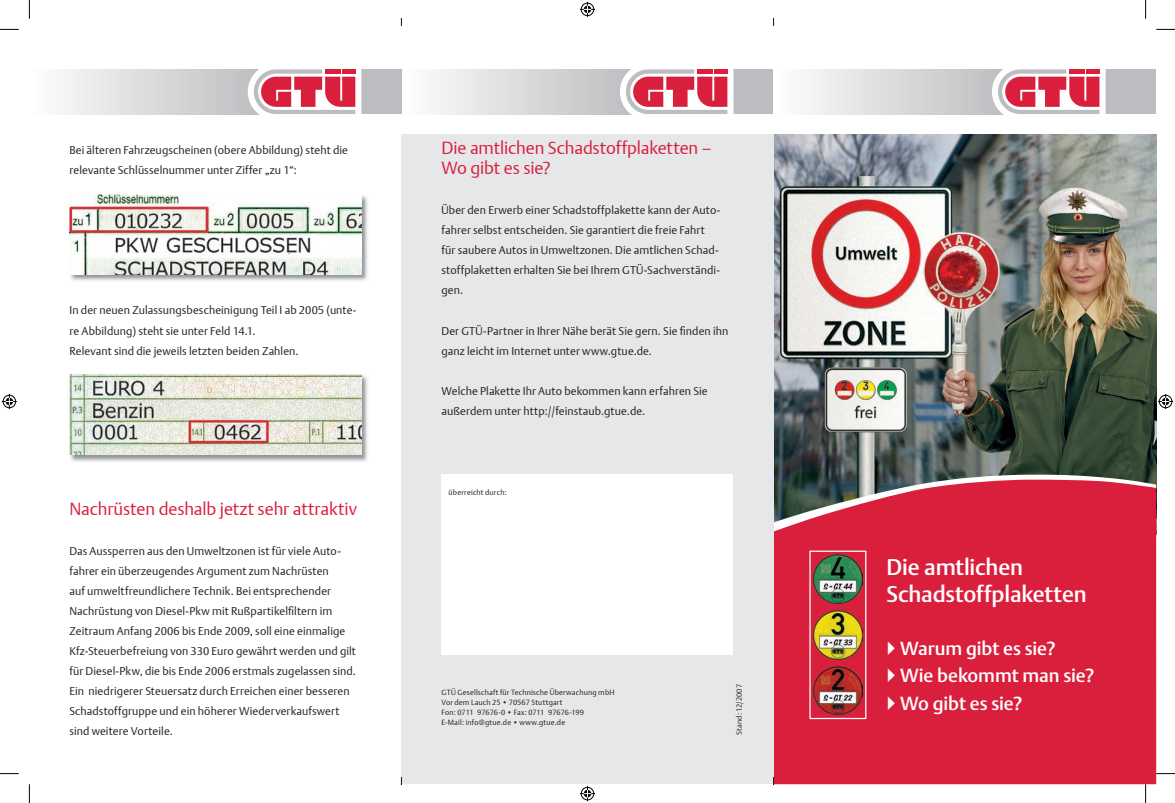
<style>
.page{position:relative;width:1175px;height:803px;background:#fff}
.page>*{position:absolute;margin:0;border:0;box-sizing:border-box;transform-origin:0 0}
.t1{font:22.5px/27.5px "DTL Argo T Medium";letter-spacing:-.005em;color:#fff}
.t2{font:18.75px/27.5px "DTL Argo T Medium";letter-spacing:-.005em;color:#fff}
.t3{font:17.5px/20px "DTL Argo T Light";letter-spacing:-.01em;color:#da1f3d}
.t4{font:11.25px/20px "DTL Argo T Light";letter-spacing:.005em;color:#231f20}
.t5{font:7.5px/10px "DTL Argo T Light";letter-spacing:.02em;color:#231f20}
</style>
<div class="page">
<img style="left:773px;top:134px;width:383px;height:340px">
<div style="left:773px;top:531px;width:383px;height:253px;background:#da1f3d"></div>
<svg style="left:773px;top:474px;width:383px;height:57px;background:#ba4053"></svg>
<div style="left:401px;top:134px;width:372px;height:650px;background:#e6e7e9"></div>
<div style="left:401px;top:69px;width:233px;height:45px;background:linear-gradient(to right,#fefefe,#bcbdc0)"></div>
<div style="left:733px;top:69px;width:40px;height:45px;background:#bcbdc0"></div>
<svg style="left:620px;top:69px;width:108px;height:46px"></svg>
<div style="left:29px;top:69px;width:232px;height:45px;background:linear-gradient(to right,#fefefe,#bcbec0)"></div>
<div style="left:361px;top:69px;width:40px;height:45px;background:#bcbdc0"></div>
<svg style="left:248px;top:69px;width:108px;height:46px"></svg>
<div style="left:773px;top:69px;width:233px;height:45px;background:linear-gradient(to right,#fefefe,#bcbdc0)"></div>
<div style="left:1105px;top:69px;width:51px;height:45px;background:#bcbdc0"></div>
<svg style="left:992px;top:69px;width:108px;height:46px"></svg>
<img style="left:70px;top:195px;width:298px;height:86px">
<img style="left:69px;top:194px;width:292px;height:80px">
<img style="left:70px;top:374px;width:298px;height:88px">
<img style="left:69px;top:374px;width:292px;height:81px">
<img style="left:814px;top:610px;width:48px;height:49px">
<img style="left:814px;top:666px;width:48px;height:49px">
<img style="left:814px;top:555px;width:48px;height:48px">
<div style="left:809px;top:551px;width:57px;height:168px;border:1px solid #fff"></div>
<div style="left:441px;top:475px;width:292px;height:180px;background:#fff"></div>
<svg style="left:0;top:29px;width:19px;height:1px"></svg>
<svg style="left:1156px;top:29px;width:19px;height:1px"></svg>
<svg style="left:0;top:773px;width:19px;height:1px"></svg>
<svg style="left:1156px;top:773px;width:19px;height:1px"></svg>
<svg style="left:29px;top:0;width:1px;height:19px"></svg>
<svg style="left:29px;top:784px;width:1px;height:19px"></svg>
<svg style="left:1145px;top:0;width:1px;height:19px"></svg>
<svg style="left:1145px;top:784px;width:1px;height:19px"></svg>
<svg style="left:580px;top:2px;width:15px;height:15px"></svg>
<svg style="left:580px;top:786px;width:15px;height:15px"></svg>
<svg style="left:2px;top:394px;width:15px;height:15px"></svg>
<svg style="left:1158px;top:394px;width:15px;height:15px"></svg>
<svg style="left:888px;top:641px;width:7px;height:14px"></svg>
<svg style="left:888px;top:669px;width:7px;height:13px"></svg>
<svg style="left:888px;top:696px;width:7px;height:14px"></svg>
<p class="t4" style="left:69px;top:140px;width:280px">Bei älteren Fahrzeugscheinen (obere Abbildung) steht die relevante Schlüsselnummer unter Ziffer „zu 1“:</p>
<h3 class="t3" style="left:441px;top:138px;width:272px">Die amtlichen Schadstoffplaketten –<br>Wo gibt es sie?</h3>
<p class="t4" style="left:441px;top:200px;width:280px">Über den Erwerb einer Schadstoffplakette kann der Auto&shy;fahrer selbst entscheiden. Sie garantiert die freie Fahrt für saubere Autos in Umweltzonen. Die amtlichen Schad&shy;stoffplaketten erhalten Sie bei Ihrem GTÜ-Sachverständi&shy;gen.</p>
<p class="t4" style="left:441px;top:320px;width:288px">Der GTÜ-Partner in Ihrer Nähe berät Sie gern. Sie finden ihn ganz leicht im Internet unter www.gtue.de.</p>
<p class="t4" style="left:441px;top:380px;width:268px">Welche Plakette Ihr Auto bekommen kann erfahren Sie außerdem unter http://feinstaub.gtue.de.</p>
<p class="t4" style="left:69px;top:300px;width:289px">In der neuen Zulassungsbescheinigung Teil I ab 2005 (unte&shy;re Abbildung) steht sie unter Feld 14.1.<br>Relevant sind die jeweils letzten beiden Zahlen.</p>
<h3 class="t3" style="left:69px;top:498px;width:289px">Nachrüsten deshalb jetzt sehr attraktiv</h3>
<p class="t4" style="left:69px;top:541px;width:288px">Das Aussperren aus den Umweltzonen ist für viele Auto&shy;fahrer ein überzeugendes Argument zum Nachrüsten<br>auf umweltfreundlichere Technik. Bei entsprechender Nachrüstung von Diesel-Pkw mit Rußpartikelfiltern im Zeitraum Anfang 2006 bis Ende 2009, soll eine einmalige Kfz-Steuerbefreiung von 330 Euro gewährt werden und gilt für Diesel-Pkw, die bis Ende 2006 erstmals zugelassen sind.<br>Ein niedrigerer Steuersatz durch Erreichen einer besseren Schadstoffgruppe und ein höherer Wiederverkaufswert sind weitere Vorteile.</p>
<p class="t5" style="left:449px;top:487px;width:60px">überreicht durch:</p>
<p class="t5" style="left:441px;top:687px;width:175px">GTÜ Gesellschaft für Technische Überwachung mbH Vor dem Lauch 25 • 70567 Stuttgart<br>Fon: 0711 97676-0 • Fax: 0711 97676-199<br>E-Mail: info@gtue.de • www.gtue.de</p>
<p class="t5" style="left:734px;top:735px;width:52px;rotate:-90deg">Stand: 12/2007</p>
<h1 class="t1" style="left:887px;top:553px;width:202px">Die amtlichen<br>Schadstoffplaketten</h1>
<h2 class="t2" style="left:900px;top:634px;width:195px">Warum gibt es sie?<br>Wie bekommt man sie?<br>Wo gibt es sie?</h2>
</div>
